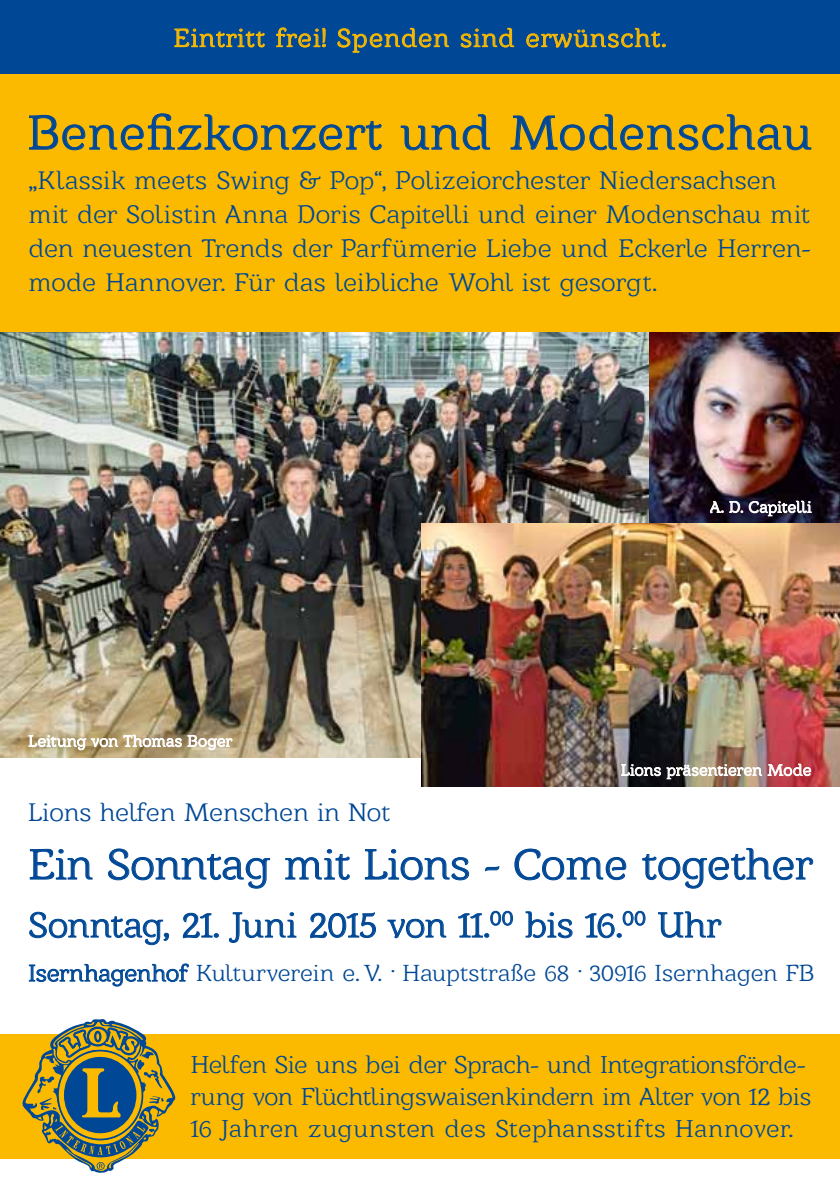
<style>
.page{position:relative;width:840px;height:1191px;background:#fff}
.page>*{position:absolute;margin:0;border:0;box-sizing:border-box;transform-origin:0 0}
.t1{font:49px "Barkentina";letter-spacing:.025em;color:#004896}
.t2{font:43.6px "Barkentina";color:#004896}
.t3{font:36px "Barkentina";letter-spacing:.005em;color:#004896}
.t4{font:26px/34px "Barkentina";color:#004896}
.t5{font:26px "Barkentina";letter-spacing:.05em;color:#fbba00}
.t6{font:25px/32px "Barkentina";letter-spacing:.005em;color:#004896}
.t7{font:23.8px "Barkentina";letter-spacing:.005em;color:#004896}
.t8{font:16px "Barkentina";letter-spacing:.01em;color:#fff}
</style>
<div class="page">
<div style="left:0;top:1033px;width:839px;height:125px;background:#fbba00"></div>
<div style="left:0;top:74px;width:839px;height:258px;background:#fbba00"></div>
<img style="left:0;top:332px;width:649px;height:426px">
<img style="left:649px;top:332px;width:190px;height:192px">
<svg style="left:29px;top:113px;width:353px;height:38px"></svg>
<svg style="left:400px;top:114px;width:90px;height:37px"></svg>
<svg style="left:510px;top:114px;width:301px;height:37px"></svg>
<div style="left:0;top:0;width:839px;height:74px;background:#004896"></div>
<svg style="left:174px;top:28px;width:91px;height:20px"></svg>
<svg style="left:276px;top:27px;width:50px;height:21px"></svg>
<svg style="left:337px;top:27px;width:112px;height:26px"></svg>
<svg style="left:460px;top:27px;width:54px;height:21px"></svg>
<svg style="left:526px;top:27px;width:139px;height:21px"></svg>
<svg style="left:28px;top:734px;width:205px;height:17px"></svg>
<svg style="left:21px;top:1019px;width:155px;height:154px"></svg>
<svg style="left:29px;top:848px;width:64px;height:32px"></svg>
<svg style="left:108px;top:848px;width:162px;height:41px"></svg>
<svg style="left:285px;top:849px;width:65px;height:31px"></svg>
<svg style="left:364px;top:849px;width:105px;height:32px"></svg>
<svg style="left:485px;top:866px;width:14px;height:5px"></svg>
<svg style="left:514px;top:848px;width:112px;height:33px"></svg>
<svg style="left:642px;top:847px;width:171px;height:42px"></svg>
<svg style="left:29px;top:911px;width:140px;height:34px"></svg>
<svg style="left:182px;top:912px;width:37px;height:27px"></svg>
<svg style="left:229px;top:912px;width:68px;height:31px"></svg>
<svg style="left:310px;top:912px;width:66px;height:27px"></svg>
<svg style="left:387px;top:918px;width:59px;height:20px"></svg>
<svg style="left:458px;top:910px;width:55px;height:28px"></svg>
<svg style="left:525px;top:911px;width:47px;height:27px"></svg>
<svg style="left:584px;top:910px;width:61px;height:28px"></svg>
<svg style="left:658px;top:911px;width:63px;height:27px"></svg>
<svg style="left:28px;top:963px;width:161px;height:24px"></svg>
<img style="left:421px;top:524px;width:418px;height:263px">
<img style="left:620px;top:763px;width:191px;height:24px">
<svg style="left:709px;top:500px;width:102px;height:17px;background:#555160"></svg>
<p class="t5" style="left:174px;top:22px;width:493px">Eintritt frei! Spenden sind erwünscht.</p>
<h1 class="t1" style="left:28px;top:103px;width:784px">Benefizkonzert und Modenschau</h1>
<p class="t4" style="left:28px;top:163px;width:783px">„Klassik meets Swing &amp; Pop“, Polizeiorchester Niedersachsen mit der Solistin Anna Doris Capitelli und einer Modenschau mit den neuesten Trends der Parfümerie Liebe und Eckerle Herren&shy;mode Hannover. Für das leibliche Wohl ist gesorgt.</p>
<p class="t8" style="left:29px;top:731px;width:205px">Leitung von Thomas Boger</p>
<p class="t8" style="left:710px;top:497px;width:103px">A. D. Capitelli</p>
<p class="t8" style="left:621px;top:760px;width:192px">Lions präsentieren Mode</p>
<p class="t4" style="left:28px;top:795px;width:363px">Lions helfen Menschen in Not</p>
<h2 class="t2" style="left:28px;top:837px;width:785px">Ein Sonntag mit Lions - Come together</h2>
<h3 class="t3" style="left:28px;top:903px;width:693px">Sonntag, 21. Juni 2015 von 11.<sup>00</sup> bis 16.<sup>00</sup> Uhr</h3>
<p class="t7" style="left:28px;top:958px;width:786px">Isernhagenhof Kulturverein e. V. · Hauptstraße 68 · 30916 Isernhagen FB</p>
<p class="t6" style="left:190px;top:1048px;width:621px">Helfen Sie uns bei der Sprach- und Integrationsförde&shy;rung von Flüchtlingswaisenkindern im Alter von 12 bis<br>16 Jahren zugunsten des Stephansstifts Hannover.</p>
</div>
